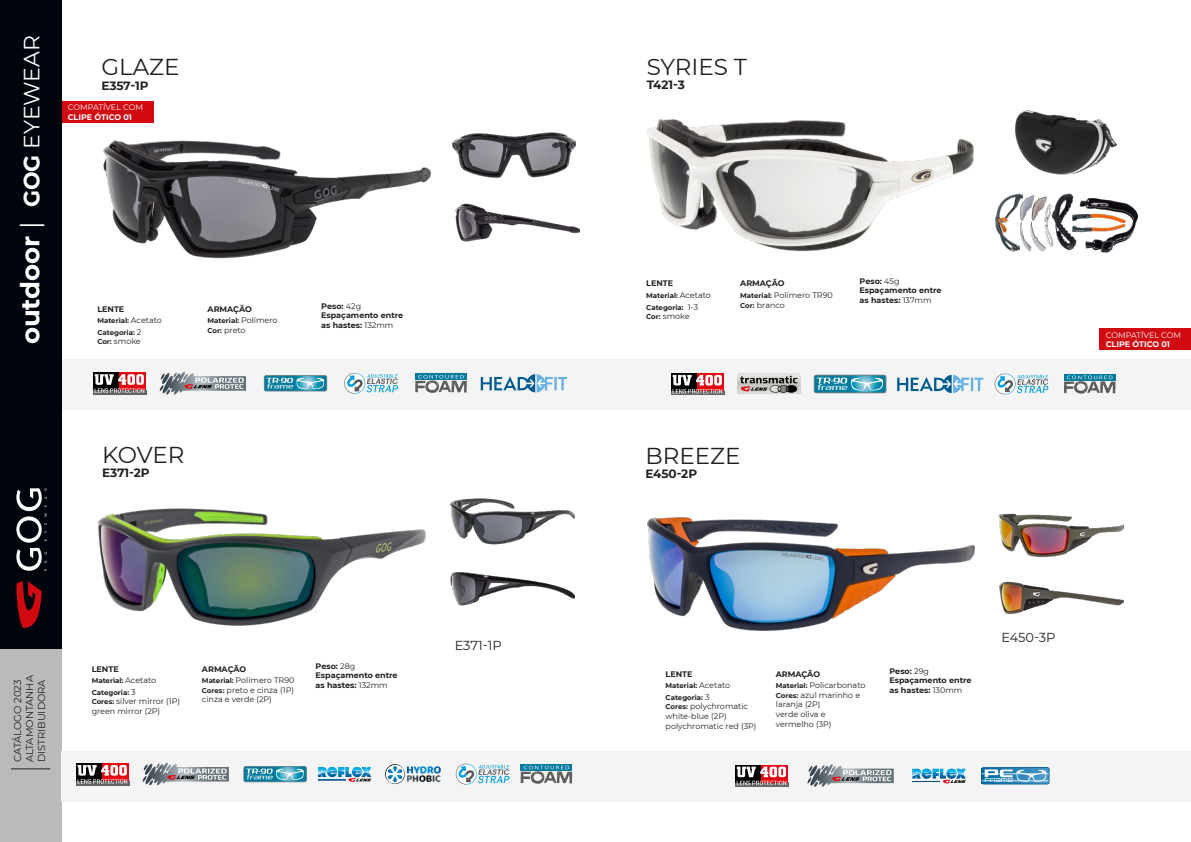
<style>
.page{position:relative;width:1191px;height:842px;background:#fff}
.page>*{position:absolute;margin:0;border:0;box-sizing:border-box;transform-origin:0 0}
.t1{font:700 26px "Montserrat";color:#fff}
.descrições{font:23px "Montserrat";color:#231f20}
.descrições-2{font:13px "Montserrat";letter-spacing:-.005em;color:#231f20}
.descrições-3{font:700 12px "Montserrat";color:#231f20}
.t2{font:10px/12px "Montserrat";color:#231f20}
.descrições-4{font:8px "Montserrat";color:#231f20}
.descrições-5{font:700 8px "Montserrat";color:#231f20}
.descrições-6{font:8px "Montserrat";letter-spacing:-.01em;color:#fff}
.descrições-7{font:700 8px "Montserrat";color:#fff}
.descrições-8{font:700 7px "Montserrat";color:#231f20}
.s1{font-weight:400}
.s2{font-size:22px}
.s3{font-weight:400;font-size:22px}
.s4{font-weight:400;font-size:8px}
.s5{font-weight:700;font-size:7px}
</style>
<div class="page">
<div style="left:1px;top:0;width:61px;height:649px;background:#00040d"></div>
<div style="left:0;top:649px;width:61px;height:193px;background:#bababa"></div>
<hr style="left:11px;top:768px;width:39px;height:1px;background:#231f20">
<svg style="left:16px;top:488px;width:31px;height:83px"></svg>
<svg style="left:16px;top:581px;width:26px;height:47px"></svg>
<div style="left:62px;top:359px;width:533px;height:50px;background:#f4f4f4"></div>
<div style="left:61px;top:751px;width:534px;height:51px;background:#f4f4f4"></div>
<img style="left:99px;top:508px;width:327px;height:118px">
<img style="left:104px;top:106px;width:326px;height:153px">
<img style="left:451px;top:498px;width:123px;height:47px">
<img style="left:452px;top:132px;width:123px;height:46px">
<img style="left:451px;top:572px;width:123px;height:34px">
<img style="left:456px;top:203px;width:123px;height:39px">
<div style="left:93px;top:372px;width:27px;height:18px;background:#000"></div>
<div style="left:120px;top:372px;width:26px;height:18px;background:#e30512"></div>
<svg style="left:93px;top:374px;width:53px;height:20px"></svg>
<img style="left:159px;top:372px;width:87px;height:23px">
<svg style="left:184px;top:378px;width:60px;height:11px"></svg>
<svg style="left:264px;top:375px;width:63px;height:16px"></svg>
<svg style="left:481px;top:374px;width:85px;height:18px"></svg>
<svg style="left:344px;top:373px;width:54px;height:21px"></svg>
<svg style="left:415px;top:374px;width:52px;height:1px"></svg>
<svg style="left:415px;top:375px;width:52px;height:18px"></svg>
<div style="left:76px;top:763px;width:26px;height:18px;background:#000"></div>
<div style="left:102px;top:763px;width:27px;height:18px;background:#e30512"></div>
<svg style="left:76px;top:765px;width:53px;height:20px"></svg>
<img style="left:142px;top:763px;width:87px;height:23px">
<svg style="left:167px;top:768px;width:60px;height:12px"></svg>
<img style="left:318px;top:775px;width:53px;height:2px">
<img style="left:318px;top:767px;width:53px;height:8px">
<svg style="left:318px;top:778px;width:53px;height:4px"></svg>
<img style="left:407px;top:775px;width:33px;height:7px">
<img style="left:407px;top:766px;width:34px;height:7px">
<img style="left:385px;top:764px;width:20px;height:20px">
<svg style="left:243px;top:766px;width:64px;height:16px"></svg>
<svg style="left:456px;top:764px;width:53px;height:20px"></svg>
<svg style="left:521px;top:764px;width:51px;height:2px"></svg>
<svg style="left:521px;top:766px;width:51px;height:18px"></svg>
<div style="left:575px;top:359px;width:616px;height:50px;background:#f4f4f4"></div>
<div style="left:574px;top:751px;width:617px;height:51px;background:#f4f4f4"></div>
<img style="left:646px;top:119px;width:327px;height:133px">
<img style="left:647px;top:517px;width:327px;height:115px">
<img style="left:1015px;top:110px;width:101px;height:65px">
<img style="left:1000px;top:513px;width:123px;height:44px">
<img style="left:995px;top:193px;width:142px;height:60px">
<img style="left:1000px;top:581px;width:123px;height:33px">
<svg style="left:671px;top:373px;width:26px;height:2px"></svg>
<svg style="left:697px;top:373px;width:27px;height:2px"></svg>
<svg style="left:671px;top:375px;width:53px;height:19px"></svg>
<img style="left:737px;top:373px;width:63px;height:21px">
<img style="left:738px;top:374px;width:62px;height:9px">
<svg style="left:740px;top:376px;width:57px;height:17px"></svg>
<svg style="left:813px;top:375px;width:73px;height:18px"></svg>
<svg style="left:897px;top:375px;width:86px;height:18px"></svg>
<svg style="left:994px;top:374px;width:54px;height:20px"></svg>
<svg style="left:1064px;top:374px;width:51px;height:2px"></svg>
<svg style="left:1064px;top:376px;width:51px;height:18px"></svg>
<svg style="left:735px;top:765px;width:26px;height:2px"></svg>
<svg style="left:761px;top:765px;width:27px;height:2px"></svg>
<svg style="left:735px;top:767px;width:53px;height:20px"></svg>
<img style="left:807px;top:764px;width:86px;height:23px">
<svg style="left:832px;top:770px;width:59px;height:11px"></svg>
<svg style="left:981px;top:767px;width:68px;height:17px"></svg>
<img style="left:912px;top:768px;width:54px;height:11px">
<img style="left:912px;top:768px;width:53px;height:8px">
<svg style="left:912px;top:780px;width:54px;height:3px"></svg>
<div style="left:62px;top:101px;width:91px;height:22px;background:#d10a12"></div>
<div style="left:1100px;top:328px;width:91px;height:22px;background:#d10a12"></div>
<p class="t1" style="left:11px;top:344px;width:311px;rotate:-90deg">outdoor <span class="s1">|</span> <span class="s2">GOG</span> <span class="s3">EYEWEAR</span></p>
<p class="descrições" style="left:101px;top:51px;width:80px">GLAZE</p>
<p class="descrições-3" style="left:101px;top:77px;width:49px">E357-1P</p>
<p class="descrições-6" style="left:68px;top:102px;width:77px">COMPATÍVEL COM</p>
<p class="descrições-7" style="left:68px;top:111px;width:66px">CLIPE ÓTICO 01</p>
<p class="descrições-5" style="left:97px;top:303px;width:28px">LENTE</p>
<p class="descrições-8" style="left:97px;top:316px;width:66px">Material: <span class="s4">Acetato</span></p>
<p class="descrições-8" style="left:97px;top:327px;width:46px">Categoria: <span class="s4">2</span></p>
<p class="descrições-4" style="left:97px;top:336px;width:45px"><span class="s5">Cor:</span> smoke</p>
<p class="descrições-5" style="left:208px;top:303px;width:46px">ARMAÇÃO</p>
<p class="descrições-8" style="left:208px;top:316px;width:71px">Material: <span class="s4">Polímero</span></p>
<p class="descrições-4" style="left:208px;top:324px;width:40px"><span class="s5">Cor:</span> preto</p>
<p class="descrições" style="left:102px;top:439px;width:84px">KOVER</p>
<p class="descrições-3" style="left:102px;top:464px;width:49px">E371-2P</p>
<p class="descrições-5" style="left:321px;top:300px;width:41px">Peso: <span class="s1">42g</span></p>
<p class="descrições-5" style="left:321px;top:310px;width:84px">Espaçamento entre</p>
<p class="descrições-5" style="left:321px;top:319px;width:74px">as hastes: <span class="s1">132mm</span></p>
<p class="t2" style="left:11px;top:762px;width:89px;rotate:-90deg">CATÁLOGO 2023<br>ALTAMONTANHA<br>DISTRIBUIDORA</p>
<p class="descrições-5" style="left:92px;top:663px;width:28px">LENTE</p>
<p class="descrições-8" style="left:92px;top:676px;width:66px">Material: <span class="s4">Acetato</span></p>
<p class="descrições-8" style="left:92px;top:687px;width:46px">Categoria: <span class="s4">3</span></p>
<p class="descrições-4" style="left:92px;top:696px;width:90px"><span class="s5">Cores:</span> silver mirror (1P)</p>
<p class="descrições-4" style="left:92px;top:706px;width:70px">green mirror (2P)</p>
<p class="descrições-5" style="left:202px;top:663px;width:46px">ARMAÇÃO</p>
<p class="descrições-4" style="left:202px;top:675px;width:94px"><span class="s5">Material:</span> Polímero TR90</p>
<p class="descrições-4" style="left:202px;top:684px;width:93px"><span class="s5">Cores:</span> preto e cinza (1P)</p>
<p class="descrições-4" style="left:202px;top:694px;width:71px">cinza e verde (2P)</p>
<p class="descrições-5" style="left:316px;top:660px;width:41px">Peso: <span class="s1">28g</span></p>
<p class="descrições-5" style="left:316px;top:670px;width:84px">Espaçamento entre</p>
<p class="descrições-5" style="left:316px;top:679px;width:74px">as hastes: <span class="s1">132mm</span></p>
<p class="descrições-2" style="left:455px;top:636px;width:49px">E371-1P</p>
<p class="descrições" style="left:646px;top:51px;width:102px">SYRIES T</p>
<p class="descrições-3" style="left:646px;top:76px;width:40px">T421-3</p>
<p class="descrições-5" style="left:646px;top:278px;width:28px">LENTE</p>
<p class="descrições-8" style="left:646px;top:290px;width:66px">Material: <span class="s4">Acetato</span></p>
<p class="descrições-8" style="left:646px;top:302px;width:53px">Categoria: <span class="s4">1-3</span></p>
<p class="descrições-4" style="left:646px;top:311px;width:45px"><span class="s5">Cor:</span> smoke</p>
<p class="descrições-5" style="left:740px;top:278px;width:46px">ARMAÇÃO</p>
<p class="descrições-4" style="left:740px;top:290px;width:94px"><span class="s5">Material:</span> Polímero TR90</p>
<p class="descrições-4" style="left:740px;top:299px;width:46px"><span class="s5">Cor:</span> branco</p>
<p class="descrições-5" style="left:859px;top:275px;width:41px">Peso: <span class="s1">45g</span></p>
<p class="descrições-5" style="left:859px;top:285px;width:84px">Espaçamento entre</p>
<p class="descrições-5" style="left:859px;top:294px;width:73px">as hastes: <span class="s1">137mm</span></p>
<p class="descrições" style="left:645px;top:440px;width:97px">BREEZE</p>
<p class="descrições-3" style="left:645px;top:465px;width:53px">E450-2P</p>
<p class="descrições-6" style="left:1105px;top:329px;width:77px">COMPATÍVEL COM</p>
<p class="descrições-7" style="left:1105px;top:339px;width:66px">CLIPE ÓTICO 01</p>
<p class="descrições-5" style="left:665px;top:668px;width:28px">LENTE</p>
<p class="descrições-8" style="left:665px;top:681px;width:66px">Material: <span class="s4">Acetato</span></p>
<p class="descrições-8" style="left:665px;top:692px;width:46px">Categoria: <span class="s4">3</span></p>
<p class="descrições-4" style="left:665px;top:701px;width:84px"><span class="s5">Cores:</span> polychromatic</p>
<p class="descrições-4" style="left:665px;top:711px;width:63px">white-blue (2P)</p>
<p class="descrições-4" style="left:665px;top:720px;width:92px">polychromatic red (3P)</p>
<p class="descrições-5" style="left:776px;top:668px;width:46px">ARMAÇÃO</p>
<p class="descrições-4" style="left:776px;top:680px;width:91px"><span class="s5">Material:</span> Policarbonato</p>
<p class="descrições-4" style="left:776px;top:689px;width:86px"><span class="s5">Cores:</span> azul marinho e</p>
<p class="descrições-4" style="left:776px;top:699px;width:46px">laranja (2P)</p>
<p class="descrições-4" style="left:776px;top:709px;width:51px">verde oliva e</p>
<p class="descrições-4" style="left:776px;top:718px;width:57px">vermelho (3P)</p>
<p class="descrições-5" style="left:889px;top:665px;width:41px">Peso: <span class="s1">29g</span></p>
<p class="descrições-5" style="left:889px;top:675px;width:84px">Espaçamento entre</p>
<p class="descrições-5" style="left:889px;top:684px;width:74px">as hastes: <span class="s1">130mm</span></p>
<p class="descrições-2" style="left:1001px;top:629px;width:56px">E450-3P</p>
</div>
